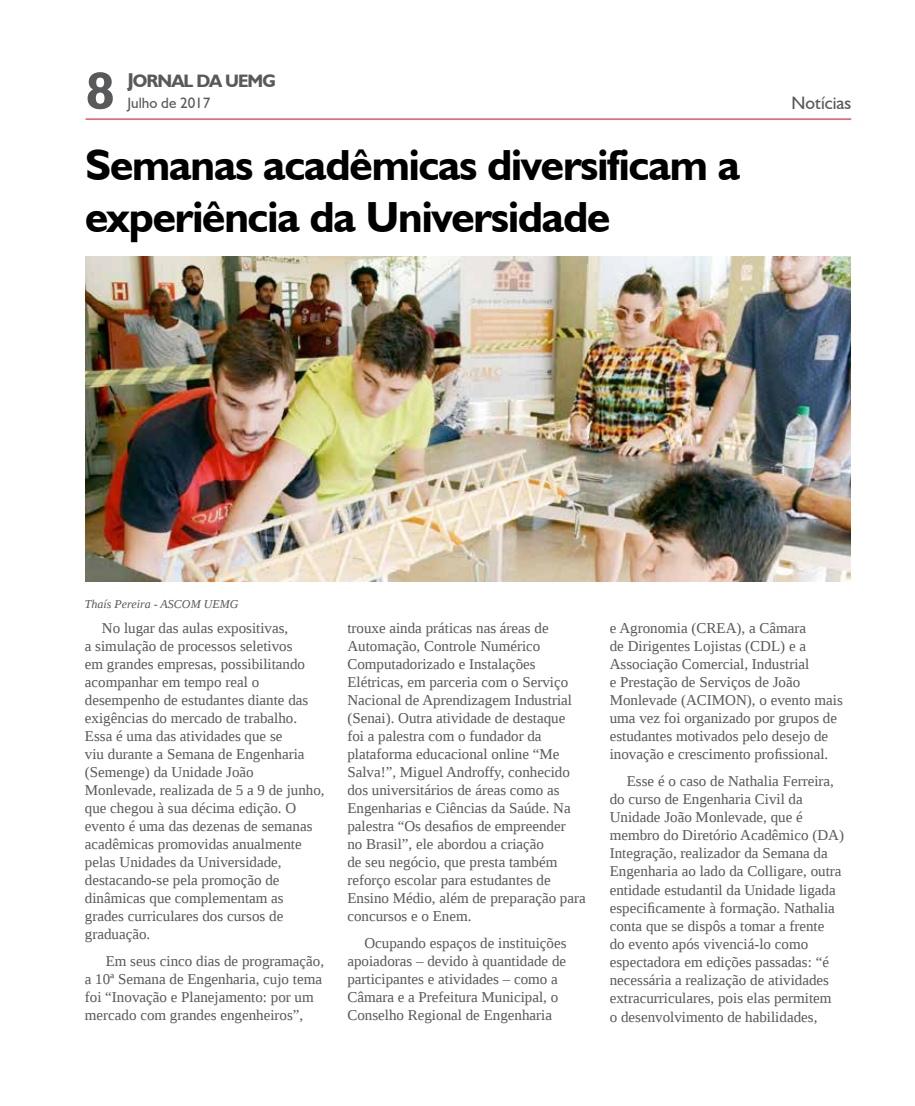
<style>
.page{position:relative;width:915px;height:1106px;background:#fff}
.page>*{position:absolute;margin:0;border:0;box-sizing:border-box;transform-origin:0 0}
.t1{font:700 52.5px "Humanist 521 BT";color:#58595b}
.t2{font:700 43.5px/52.2px "Humanist 521 BT";letter-spacing:-.025em;color:#000}
.t3{font:700 18px "Humanist 521 BT";letter-spacing:-.05em;color:#58595b}
.t4{font:18px "Humanist 521 BT";color:#58595b}
.t5{font:15px/18px "Liberation Serif";color:#58595b}
.t6{font:15px "Humanist 521 BT";color:#58595b}
.t7{font:italic 12px "Liberation Serif";color:#58595b}
.s1{font-size:19.95px}
</style>
<div class="page">
<hr style="left:85px;top:118px;width:765px;height:2px;background:#e31837">
<img style="left:85px;top:257px;width:765px;height:324px">
<h1 class="t1" style="left:86px;top:58px;width:30px">8</h1>
<p class="t3" style="left:127px;top:69px;width:150px"><span class="s1">J</span>ORNAL DA UEMG</p>
<p class="t6" style="left:127px;top:94px;width:84px">Julho de 2017</p>
<h2 class="t2" style="left:85px;top:138px;width:656px">Semanas acadêmicas diversificam a experiência da Universidade</h2>
<p class="t4" style="left:791px;top:91px;width:61px">Notícias</p>
<p class="t7" style="left:85px;top:596px;width:155px">Thaís Pereira - ASCOM UEMG</p>
<p class="t5" style="left:85px;top:619px;width:241px;text-indent:17px">No lugar das aulas expositivas,<br>a simulação de processos seletivos<br>em grandes empresas, possibilitando acompanhar em tempo real o desempenho de estudantes diante das exigências do mercado de trabalho.<br>Essa é uma das atividades que se<br>viu durante a Semana de Engenharia (Semenge) da Unidade João<br>Monlevade, realizada de 5 a 9 de junho, que chegou à sua décima edição. O evento é uma das dezenas de semanas acadêmicas promovidas anualmente pelas Unidades da Universidade, destacando-se pela promoção de dinâmicas que complementam as grades curriculares dos cursos de graduação.</p>
<p class="t5" style="left:85px;top:951px;width:241px;text-indent:21px">Em seus cinco dias de programação, a 10ª Semana de Engenharia, cujo tema foi “Inovação e Planejamento: por um mercado com grandes engenheiros”,</p>
<p class="t5" style="left:347px;top:619px;width:240px">trouxe ainda práticas nas áreas de Automação, Controle Numérico Computadorizado e Instalações Elétricas, em parceria com o Serviço Nacional de Aprendizagem Industrial (Senai). Outra atividade de destaque foi a palestra com o fundador da plataforma educacional online “Me Salva!”, Miguel Androffy, conhecido dos universitários de áreas como as Engenharias e Ciências da Saúde. Na palestra “Os desafios de empreender<br>no Brasil”, ele abordou a criação<br>de seu negócio, que presta também reforço escolar para estudantes de Ensino Médio, além de preparação para concursos e o Enem.</p>
<p class="t5" style="left:347px;top:933px;width:221px;text-indent:17px">Ocupando espaços de instituições apoiadoras – devido à quantidade de participantes e atividades – como a Câmara e a Prefeitura Municipal, o Conselho Regional de Engenharia</p>
<p class="t5" style="left:609px;top:619px;width:234px">e Agronomia (CREA), a Câmara<br>de Dirigentes Lojistas (CDL) e a Associação Comercial, Industrial<br>e Prestação de Serviços de João Monlevade (ACIMON), o evento mais uma vez foi organizado por grupos de estudantes motivados pelo desejo de inovação e crescimento profissional.</p>
<p class="t5" style="left:609px;top:771px;width:236px;text-indent:17px">Esse é o caso de Nathalia Ferreira, do curso de Engenharia Civil da Unidade João Monlevade, que é membro do Diretório Acadêmico (DA)<br>Integração, realizador da Semana da Engenharia ao lado da Colligare, outra entidade estudantil da Unidade ligada especificamente à formação. Nathalia conta que se dispôs a tomar a frente<br>do evento após vivenciá-lo como espectadora em edições passadas: “é necessária a realização de atividades extracurriculares, pois elas permitem<br>o desenvolvimento de habilidades,</p>
</div>
